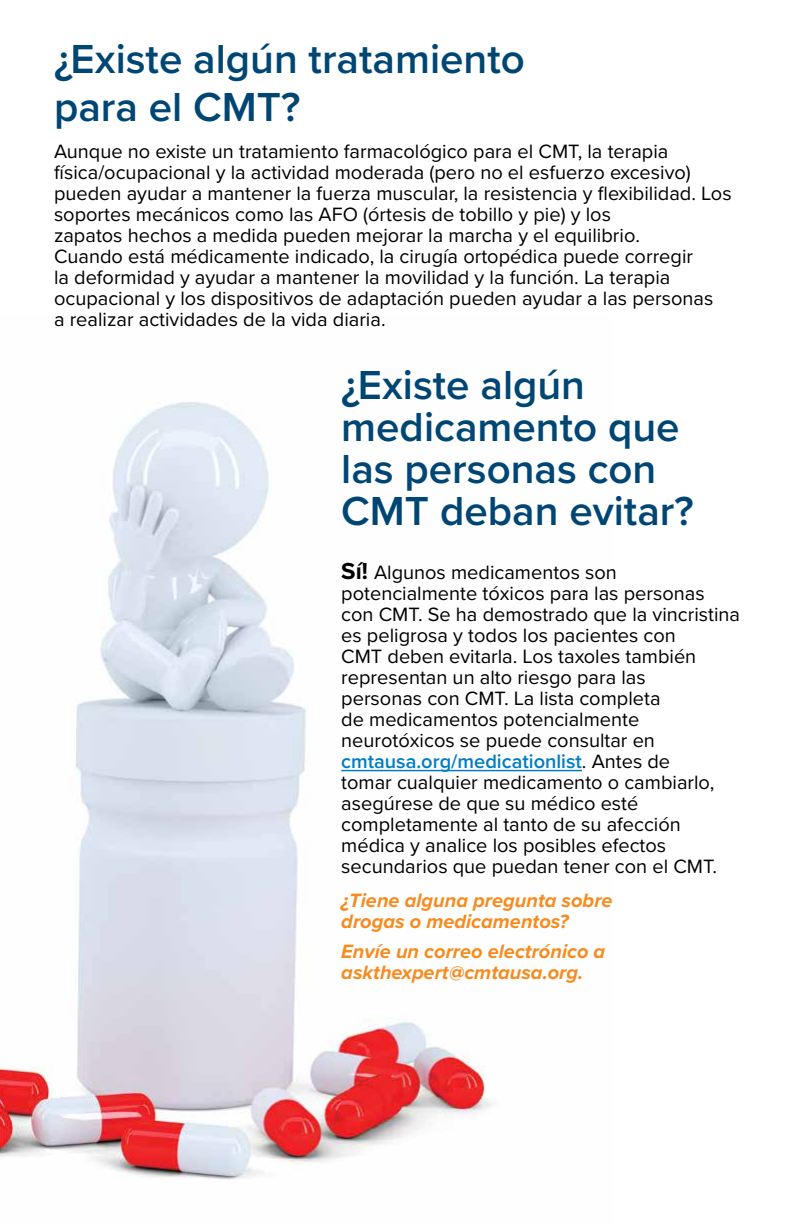
<style>
.page{position:relative;width:792px;height:1224px;background:#fff}
.page>*{position:absolute;margin:0;border:0;box-sizing:border-box;transform-origin:0 0}
.t1{font:600 42px/42px "Proxima Nova";color:#004674}
.t2{font:20px/21px "Proxima Nova";color:#000}
.t3{font:italic 700 20px/21px "Proxima Nova";color:#f68b1f}
.s1{font-weight:700;font-size:24px}
.s2{font-weight:600;color:#007dc5}
</style>
<div class="page">
<img style="left:0;top:401px;width:582px;height:779px">
<hr style="left:341px;top:770px;width:241px;height:1px;background:#007dc5">
<h1 class="t1" style="left:54px;top:34px;width:472px;line-height:48px">¿Existe algún tratamiento para el CMT?</h1>
<p class="t2" style="left:54px;top:140px;width:679px">Aunque no existe un tratamiento farmacológico para el CMT, la terapia física/ocupacional y la actividad moderada (pero no el esfuerzo excesivo) pueden ayudar a mantener la fuerza muscular, la resistencia y flexibilidad. Los soportes mecánicos como las AFO (órtesis de tobillo y pie) y los<br>zapatos hechos a medida pueden mejorar la marcha y el equilibrio.<br>Cuando está médicamente indicado, la cirugía ortopédica puede corregir<br>la deformidad y ayudar a mantener la movilidad y la función. La terapia ocupacional y los dispositivos de adaptación pueden ayudar a las personas<br>a realizar actividades de la vida diaria.</p>
<h1 class="t1" style="left:341px;top:362px;width:354px">¿Existe algún medicamento que las personas con<br>CMT deban evitar?</h1>
<p class="t2" style="left:341px;top:561px;width:400px"><span class="s1">Sí!</span> Algunos medicamentos son potencialmente tóxicos para las personas con CMT. Se ha demostrado que la vincristina es peligrosa y todos los pacientes con<br>CMT deben evitarla. Los taxoles también representan un alto riesgo para las<br>personas con CMT. La lista completa<br>de medicamentos potencialmente neurotóxicos se puede consultar en <span class="s2">cmtausa.org/medicationlist</span>. Antes de<br>tomar cualquier medicamento o cambiarlo, asegúrese de que su médico esté completamente al tanto de su afección médica y analice los posibles efectos secundarios que puedan tener con el CMT.</p>
<p class="t3" style="left:341px;top:889px;width:273px">¿Tiene alguna pregunta sobre drogas o medicamentos?</p>
<p class="t3" style="left:341px;top:940px;width:266px">Envíe un correo electrónico a askthexpert@cmtausa.org.</p>
</div>
